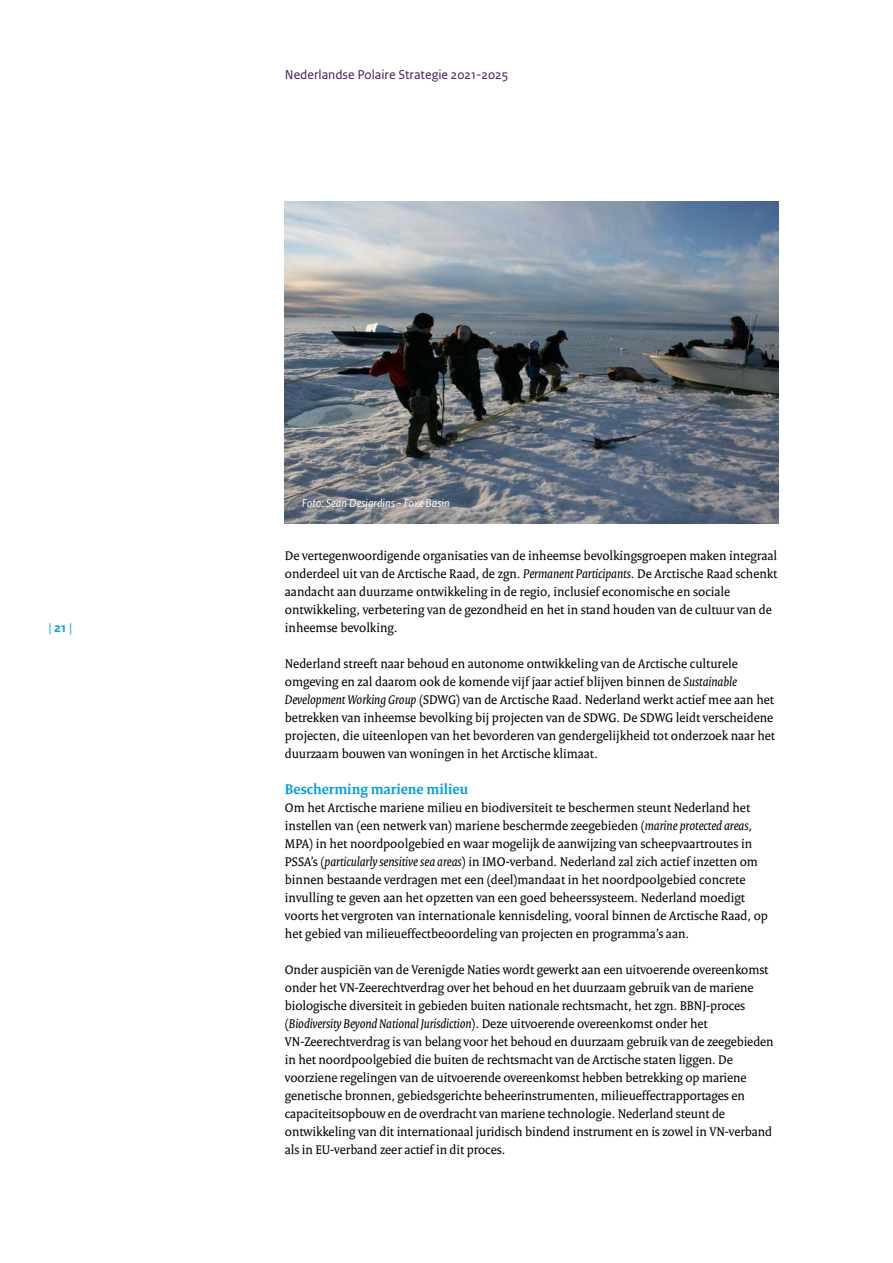
<style>
.page{position:relative;width:893px;height:1263px;background:#fff}
.page>*{position:absolute;margin:0;border:0;box-sizing:border-box;transform-origin:0 0}
._05_RO_Alineakop{font:700 15px "Rijksoverheid Serif";color:#009ee3}
._10_RO_Broodtekst_Se{font:13.5px/18px "Rijksoverheid Serif";color:#000}
.t1{font:13.5px "Rijksoverheid Sans Text Regular 2";color:#44165d}
.t2{font:13.5px "Rijksoverheid Sans Text";color:#009ee3}
.t3{font:italic 12px "Rijksoverheid Sans Text";color:#fff}
.s1{font-weight:700}
.s2{font-style:italic}
</style>
<div class="page">
<img style="left:285px;top:202px;width:494px;height:322px">
<p class="t2" style="left:48px;top:620px;width:25px">| <span class="s1">21</span> |</p>
<p class="t1" style="left:285px;top:67px;width:225px">Nederlandse Polaire Strategie 2021-2025</p>
<p class="t3" style="left:302px;top:496px;width:149px">Foto: Sean Desjardins - Foxe Basin</p>
<p class="_10_RO_Broodtekst_Se" style="left:285px;top:546px;width:494px">De vertegenwoordigende organisaties van de inheemse bevolkingsgroepen maken integraal onderdeel uit van de Arctische Raad, de zgn. <span class="s2">Permanent Participants</span>. De Arctische Raad schenkt aandacht aan duurzame ontwikkeling in de regio, inclusief economische en sociale ontwikkeling, verbetering van de gezondheid en het in stand houden van de cultuur van de inheemse bevolking.</p>
<p class="_10_RO_Broodtekst_Se" style="left:285px;top:654px;width:492px">Nederland streeft naar behoud en autonome ontwikkeling van de Arctische culturele omgeving en zal daarom ook de komende vijf jaar actief blijven binnen de <span class="s2">Sustainable Development Working Group</span> (SDWG) van de Arctische Raad. Nederland werkt actief mee aan het betrekken van inheemse bevolking bij projecten van de SDWG. De SDWG leidt verscheidene projecten, die uiteenlopen van het bevorderen van gendergelijkheid tot onderzoek naar het duurzaam bouwen van woningen in het Arctische klimaat.</p>
<h4 class="_05_RO_Alineakop" style="left:285px;top:780px;width:185px">Bescherming mariene milieu</h4>
<p class="_10_RO_Broodtekst_Se" style="left:285px;top:798px;width:485px">Om het Arctische mariene milieu en biodiversiteit te beschermen steunt Nederland het instellen van (een netwerk van) mariene beschermde zeegebieden (<span class="s2">marine protected areas</span>, MPA) in het noordpoolgebied en waar mogelijk de aanwijzing van scheepvaartroutes in PSSA’s (<span class="s2">particularly sensitive sea areas</span>) in IMO-verband. Nederland zal zich actief inzetten om binnen bestaande verdragen met een (deel)mandaat in het noordpoolgebied concrete invulling te geven aan het opzetten van een goed beheerssysteem. Nederland moedigt voorts het vergroten van internationale kennisdeling, vooral binnen de Arctische Raad, op het gebied van milieueffectbeoordeling van projecten en programma’s aan.</p>
<p class="_10_RO_Broodtekst_Se" style="left:285px;top:960px;width:490px">Onder auspiciën van de Verenigde Naties wordt gewerkt aan een uitvoerende overeenkomst onder het VN-Zeerechtverdrag over het behoud en het duurzaam gebruik van de mariene biologische diversiteit in gebieden buiten nationale rechtsmacht, het zgn. BBNJ-proces (<span class="s2">Biodiversity Beyond National Jurisdiction</span>). Deze uitvoerende overeenkomst onder het VN-Zeerechtverdrag is van belang voor het behoud en duurzaam gebruik van de zeegebieden in het noordpoolgebied die buiten de rechtsmacht van de Arctische staten liggen. De voorziene regelingen van de uitvoerende overeenkomst hebben betrekking op mariene genetische bronnen, gebiedsgerichte beheerinstrumenten, milieueffectrapportages en capaciteitsopbouw en de overdracht van mariene technologie. Nederland steunt de ontwikkeling van dit internationaal juridisch bindend instrument en is zowel in VN-verband als in EU-verband zeer actief in dit proces.</p>
</div>
